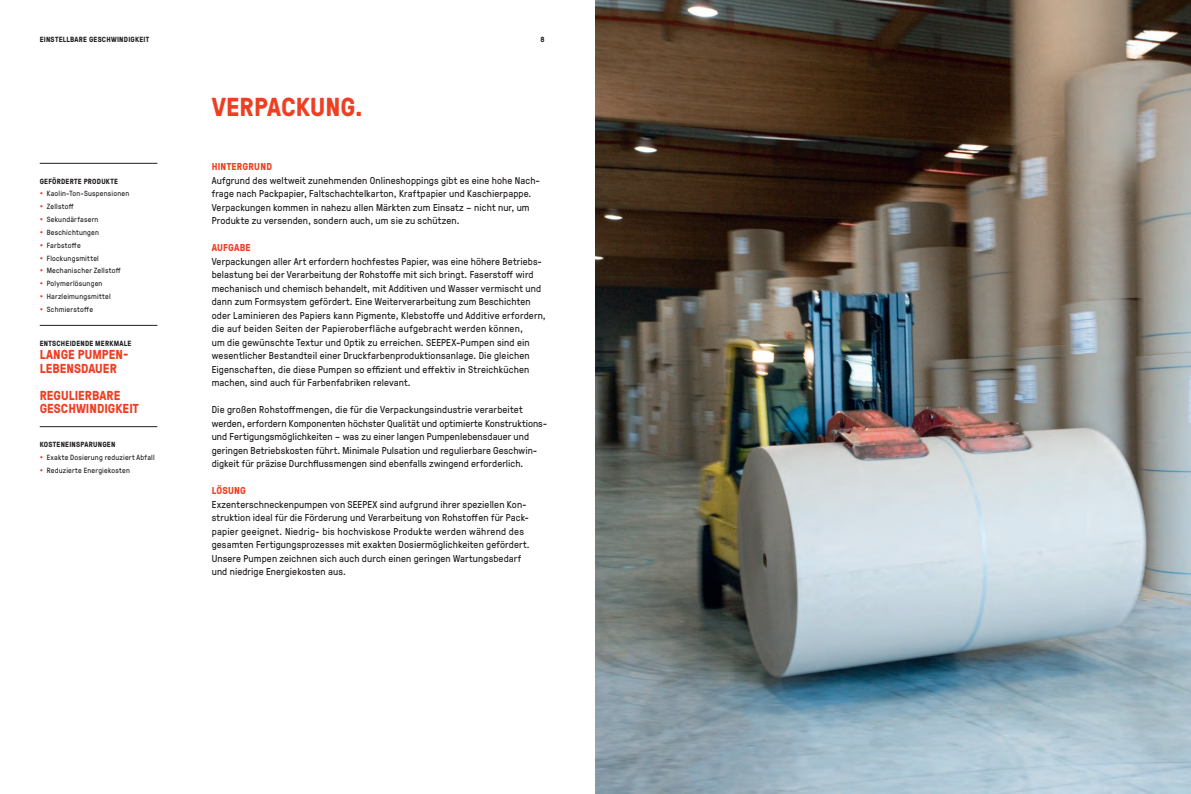
<style>
.page{position:relative;width:1191px;height:794px;background:#fff}
.page>*{position:absolute;margin:0;border:0;box-sizing:border-box;transform-origin:0 0}
.t1{font:700 26px "GT Pressura";color:#ef3e22}
.t2{font:700 13px/13.5px "GT Pressura";letter-spacing:.005em;color:#ef3e22}
.t3{font:10px/13.5px "GT Pressura";letter-spacing:.015em;color:#231f20}
.t4{font:700 10px "GT Pressura";letter-spacing:.025em;color:#ef3e22}
.t5{font:7.5px/12.8px "GT Pressura";letter-spacing:.03em;color:#231f20}
.t6{font:700 7.5px "GT Pressura";letter-spacing:.035em;color:#231f20}
</style>
<div class="page">
<img style="left:595px;top:0;width:596px;height:794px">
<hr style="left:40px;top:163px;width:117px;height:1px;background:#231f20">
<hr style="left:40px;top:325px;width:117px;height:1px;background:#231f20">
<hr style="left:40px;top:426px;width:117px;height:1px;background:#231f20">
<p class="t6" style="left:40px;top:34px;width:111px">EINSTELLBARE GESCHWINDIGKEIT</p>
<p class="t6" style="left:540px;top:34px;width:6px">8</p>
<p class="t6" style="left:40px;top:175px;width:80px">GEFÖRDERTE PRODUKTE</p>
<p class="t5" style="left:47px;top:187px;width:84px">Kaolin-Ton-Suspensionen<br>Zellstoff<br>Sekundärfasern<br>Beschichtungen<br>Farbstoffe<br>Flockungsmittel<br>Mechanischer Zellstoff<br>Polymerlösungen<br>Harzleimungsmittel<br>Schmierstoffe</p>
<p class="t6" style="left:40px;top:337px;width:93px">ENTSCHEIDENDE MERKMALE</p>
<h2 class="t2" style="left:40px;top:347px;width:90px">LANGE PUMPEN-<br>LEBENSDAUER</h2>
<h2 class="t2" style="left:40px;top:388px;width:101px">REGULIERBARE<br>GESCHWINDIGKEIT</h2>
<p class="t6" style="left:40px;top:439px;width:77px">KOSTENEINSPARUNGEN</p>
<p class="t5" style="left:47px;top:450px;width:109px">Exakte Dosierung reduziert Abfall<br>Reduzierte Energiekosten</p>
<h1 class="t1" style="left:212px;top:88px;width:152px">VERPACKUNG.</h1>
<p class="t4" style="left:212px;top:159px;width:62px">HINTERGRUND</p>
<p class="t3" style="left:212px;top:173px;width:330px">Aufgrund des weltweit zunehmenden Onlineshoppings gibt es eine hohe Nach&shy;frage nach Packpapier, Faltschachtelkarton, Kraftpapier und Kaschierpappe.<br>Verpackungen kommen in nahezu allen Märkten zum Einsatz – nicht nur, um Produkte zu versenden, sondern auch, um sie zu schützen.</p>
<p class="t4" style="left:212px;top:240px;width:40px">AUFGABE</p>
<p class="t3" style="left:212px;top:254px;width:335px">Verpackungen aller Art erfordern hochfestes Papier, was eine höhere Betriebs&shy;belastung bei der Verarbeitung der Rohstoffe mit sich bringt. Faserstoff wird mechanisch und chemisch behandelt, mit Additiven und Wasser vermischt und dann zum Formsystem gefördert. Eine Weiterverarbeitung zum Beschichten oder Laminieren des Papiers kann Pigmente, Klebstoffe und Additive erfordern, die auf beiden Seiten der Papieroberfläche aufgebracht werden können,<br>um die gewünschte Textur und Optik zu erreichen. SEEPEX-Pumpen sind ein wesentlicher Bestandteil einer Druckfarbenproduktionsanlage. Die gleichen Eigenschaften, die diese Pumpen so effizient und effektiv in Streichküchen machen, sind auch für Farbenfabriken relevant.</p>
<p class="t3" style="left:212px;top:402px;width:337px">Die großen Rohstoffmengen, die für die Verpackungsindustrie verarbeitet werden, erfordern Komponenten höchster Qualität und optimierte Konstruktions&shy;und Fertigungsmöglichkeiten – was zu einer langen Pumpenlebensdauer und geringen Betriebskosten führt. Minimale Pulsation und regulierbare Geschwin&shy;digkeit für präzise Durchflussmengen sind ebenfalls zwingend erforderlich.</p>
<p class="t4" style="left:212px;top:483px;width:36px">LÖSUNG</p>
<p class="t3" style="left:212px;top:497px;width:319px">Exzenterschneckenpumpen von SEEPEX sind aufgrund ihrer speziellen Kon&shy;struktion ideal für die Förderung und Verarbeitung von Rohstoffen für Pack&shy;papier geeignet. Niedrig- bis hochviskose Produkte werden während des gesamten Fertigungsprozesses mit exakten Dosiermöglichkeiten gefördert.<br>Unsere Pumpen zeichnen sich auch durch einen geringen Wartungsbedarf und niedrige Energiekosten aus.</p>
</div>
